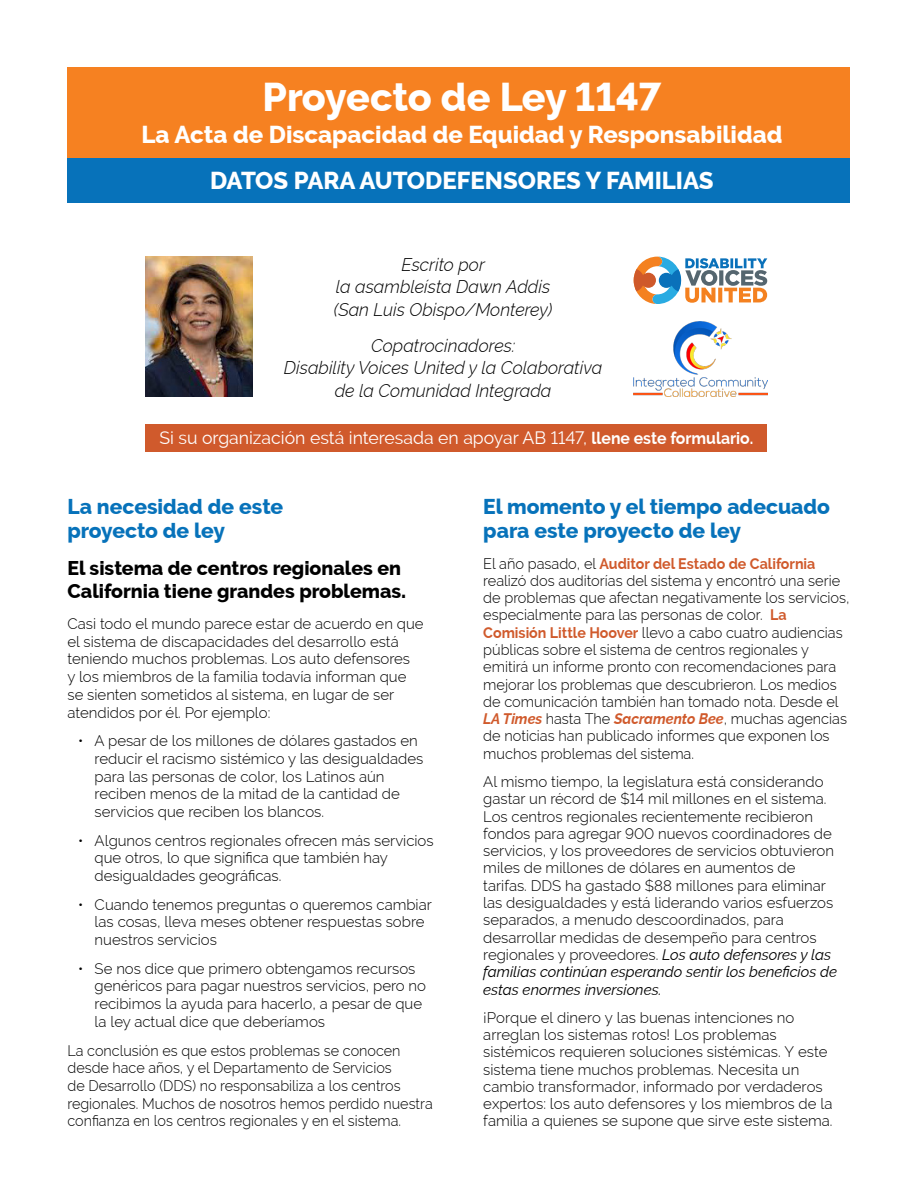
<style>
.page{position:relative;width:918px;height:1188px;background:#fff}
.page>*{position:absolute;margin:0;border:0;box-sizing:border-box;transform-origin:0 0}
.t1{font:800 39.45px "Raleway";letter-spacing:-.015em;color:#fff}
.t2{font:800 24px/46.5px "Raleway";color:#fff;text-align:center}
.t3{font:800 21px/24.5px "Raleway";color:#0772ba}
.t4{font:800 19.5px/23px "Raleway";color:#000}
.t5{font:italic 300 18px/22.5px "Raleway";color:#000;text-align:center}
.t6{font:17.7px "Raleway";color:#fff}
.t7{font:300 15px/17.2px "Raleway";color:#000}
.t8{font:300 15px/17.7px "Raleway";color:#000;scale:.96 1}
.s1{font-weight:700;font-size:16.65px}
.s2{font-size:21.15px}
.s3{font-weight:700;color:#d05a2c}
.s4{font-weight:700;font-style:italic;color:#d05a2c}
.s5{font-weight:400;font-style:italic}
</style>
<div class="page">
<div style="left:68px;top:68px;width:782px;height:127px;background:#f68121"></div>
<div style="left:68px;top:158px;width:782px;height:44px;background:#0772ba"></div>
<img style="left:146px;top:257px;width:106px;height:140px">
<img style="left:634px;top:322px;width:133px;height:75px">
<svg style="left:634px;top:257px;width:133px;height:47px"></svg>
<div style="left:146px;top:424px;width:621px;height:28px;background:#d05a2c"></div>
<h1 class="t1" style="left:263px;top:75px;width:400px">Proyecto de Ley 1147</h1>
<h2 class="t2" style="left:141px;top:111px;width:643px">La Acta de Discapacidad de Equidad y Responsabilidad<br>DATOS PARA AUTODEFENSORES Y FAMILIAS</h2>
<p class="t5" style="left:334px;top:253px;width:220px">Escrito por<br>la asambleísta Dawn Addis (San Luis Obispo/Monterey)</p>
<p class="t5" style="left:284px;top:334px;width:320px">Copatrocinadores:<br>Disability Voices United y la Colaborativa de la Comunidad Integrada</p>
<p class="t6" style="left:160px;top:428px;width:595px">Si su organización está interesada en apoyar AB 1147, <span class="s1">llene este formulario.</span></p>
<h3 class="t3" style="left:68px;top:494px;width:217px">La necesidad de este proyecto de ley</h3>
<h3 class="t4" style="left:68px;top:557px;width:340px">El sistema de centros regionales en<br>California tiene grandes problemas<span class="s2">.</span></h3>
<p class="t7" style="left:68px;top:615px;width:358px;line-height:17.7px">Casi todo el mundo parece estar de acuerdo en que el sistema de discapacidades del desarrollo está teniendo muchos problemas. Los auto defensores<br>y los miembros de la familia todavía informan que se sienten sometidos al sistema, en lugar de ser atendidos por él. Por ejemplo:</p>
<p class="t7" style="left:95px;top:732px;width:330px;line-height:17.7px;text-indent:-16px">• A pesar de los millones de dólares gastados en reducir el racismo sistémico y las desigualdades para las personas de color, los Latinos aún reciben menos de la mitad de la cantidad de servicios que reciben los blancos.</p>
<p class="t7" style="left:95px;top:832px;width:341px;line-height:17.7px;text-indent:-16px">• Algunos centros regionales ofrecen más servicios que otros, lo que significa que también hay desigualdades geográficas.</p>
<p class="t7" style="left:95px;top:896px;width:339px;line-height:17.7px;text-indent:-16px">• Cuando tenemos preguntas o queremos cambiar las cosas, lleva meses obtener respuestas sobre nuestros servicios</p>
<p class="t7" style="left:95px;top:960px;width:333px;line-height:17.7px;text-indent:-16px">• Se nos dice que primero obtengamos recursos genéricos para pagar nuestros servicios, pero no recibimos la ayuda para hacerlo, a pesar de que la ley actual dice que deberíamos</p>
<p class="t8" style="left:68px;top:1041px;width:382px">La conclusión es que estos problemas se conocen desde hace años, y el Departamento de Servicios<br>de Desarrollo (DDS) no responsabiliza a los centros regionales. Muchos de nosotros hemos perdido nuestra confianza en los centros regionales y en el sistema.</p>
<h3 class="t3" style="left:483px;top:494px;width:348px;line-height:24px">El momento y el tiempo adecuado para este proyecto de ley</h3>
<p class="t7" style="left:483px;top:555px;width:368px">El año pasado, el <span class="s3">Auditor del Estado de California </span>realizó dos auditorías del sistema y encontró una serie de problemas que afectan negativamente los servicios, especialmente para las personas de color. <span class="s3">La Comisión Little Hoover</span> llevo a cabo cuatro audiencias públicas sobre el sistema de centros regionales y emitirá un informe pronto con recomendaciones para mejorar los problemas que descubrieron. Los medios de comunicación también han tomado nota. Desde el <span class="s4">LA Times</span> hasta The <span class="s4">Sacramento Bee</span>, muchas agencias de noticias han publicado informes que exponen los muchos problemas del sistema.</p>
<p class="t7" style="left:483px;top:773px;width:355px">Al mismo tiempo, la legislatura está considerando gastar un récord de $14 mil millones en el sistema.<br>Los centros regionales recientemente recibieron fondos para agregar 900 nuevos coordinadores de servicios, y los proveedores de servicios obtuvieron miles de millones de dólares en aumentos de tarifas. DDS ha gastado $88 millones para eliminar las desigualdades y está liderando varios esfuerzos separados, a menudo descoordinados, para desarrollar medidas de desempeño para centros regionales y proveedores. <span class="s5">Los auto defensores y las familias continúan esperando sentir los beneficios de estas enormes inversiones.</span></p>
<p class="t7" style="left:483px;top:1009px;width:351px">¡Porque el dinero y las buenas intenciones no arreglan los sistemas rotos! Los problemas sistémicos requieren soluciones sistémicas. Y este sistema tiene muchos problemas. Necesita un cambio transformador, informado por verdaderos expertos: los auto defensores y los miembros de la familia a quienes se supone que sirve este sistema.</p>
</div>
